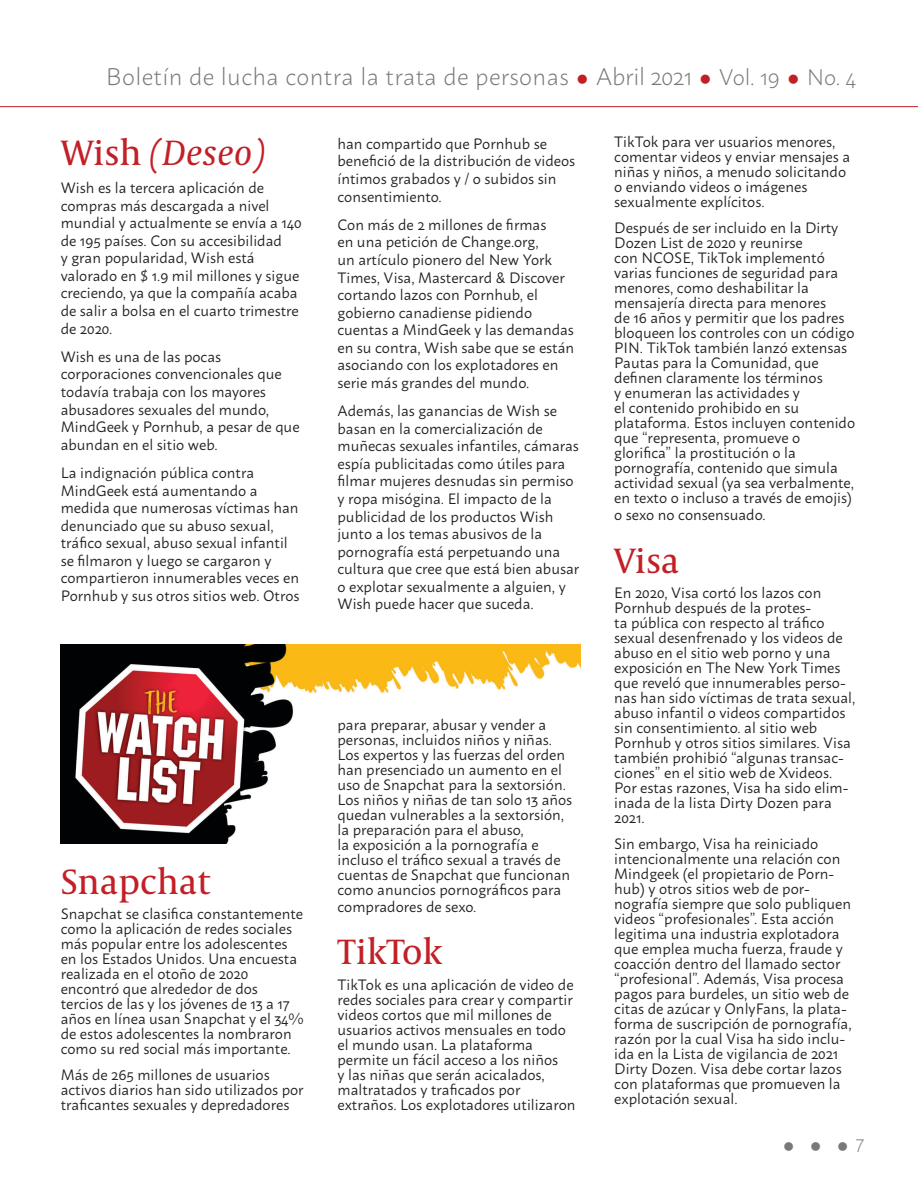
<style>
.page{position:relative;width:918px;height:1188px;background:#fff}
.page>*{position:absolute;margin:0;border:0;box-sizing:border-box;transform-origin:0 0}
.t1{font:36px "Capitolium News 2";color:#c22026}
.t2{font:italic 36px "Capitolium News 2";color:#c22026}
.t3{font:300 24px "Macho";letter-spacing:.015em;color:#77797b}
.t4{font:300 18px "Macho";color:#77797b}
.t5{font:15px/15px "Macho";color:#231f20}
.s1{color:#c22026}
.s2{font-size:22.5px}
.s3{font-style:normal}
</style>
<div class="page">
<hr style="left:0;top:106px;width:918px;height:1px;background:#c22026">
<img style="left:61px;top:645px;width:519px;height:199px">
<div style="left:338px;top:698px;width:256px;height:143px;background:#fff"></div>
<p class="t3" style="left:106px;top:56px;width:752px">Boletín de lucha contra la trata de personas <span class="s1">●</span> Abril 2021 <span class="s1">●</span> <span class="s2">Vol. 19</span> <span class="s1">●</span> <span class="s2">No. 4</span></p>
<p class="t2" style="left:61px;top:128px;width:207px"><span class="s3">Wish</span> (Deseo)</p>
<p class="t5" style="left:61px;top:178px;width:242px;line-height:17.5px">Wish es la tercera aplicación de compras más descargada a nivel mundial y actualmente se envía a 140 de 195 países. Con su accesibilidad<br>y gran popularidad, Wish está valorado en $ 1.9 mil millones y sigue creciendo, ya que la compañía acaba de salir a bolsa en el cuarto trimestre de 2020.</p>
<p class="t5" style="left:61px;top:346px;width:240px;line-height:17.5px">Wish es una de las pocas corporaciones convencionales que todavía trabaja con los mayores abusadores sexuales del mundo,<br>MindGeek y Pornhub, a pesar de que abundan en el sitio web.</p>
<p class="t5" style="left:61px;top:462px;width:240px;line-height:17.5px">La indignación pública contra MindGeek está aumentando a medida que numerosas víctimas han denunciado que su abuso sexual, tráfico sexual, abuso sexual infantil se filmaron y luego se cargaron y compartieron innumerables veces en Pornhub y sus otros sitios web. Otros</p>
<p class="t5" style="left:338px;top:133px;width:239px;line-height:17.5px">han compartido que Pornhub se benefició de la distribución de videos íntimos grabados y / o subidos sin consentimiento.</p>
<p class="t5" style="left:338px;top:214px;width:238px;line-height:17.5px">Con más de 2 millones de firmas<br>en una petición de Change.org,<br>un artículo pionero del New York<br>Times, Visa, Mastercard &amp; Discover cortando lazos con Pornhub, el gobierno canadiense pidiendo cuentas a MindGeek y las demandas en su contra, Wish sabe que se están asociando con los explotadores en serie más grandes del mundo.</p>
<p class="t5" style="left:338px;top:401px;width:243px;line-height:17.5px">Además, las ganancias de Wish se basan en la comercialización de muñecas sexuales infantiles, cámaras espía publicitadas como útiles para filmar mujeres desnudas sin permiso y ropa misógina. El impacto de la publicidad de los productos Wish junto a los temas abusivos de la pornografía está perpetuando una cultura que cree que está bien abusar o explotar sexualmente a alguien, y Wish puede hacer que suceda.</p>
<p class="t1" style="left:61px;top:856px;width:151px">Snapchat</p>
<p class="t5" style="left:61px;top:905px;width:245px">Snapchat se clasifica constantemente como la aplicación de redes sociales más popular entre los adolescentes en los Estados Unidos. Una encuesta realizada en el otoño de 2020 encontró que alrededor de dos tercios de las y los jóvenes de 13 a 17 años en línea usan Snapchat y el 34% de estos adolescentes la nombraron como su red social más importante.</p>
<p class="t5" style="left:61px;top:1066px;width:244px">Más de 265 millones de usuarios activos diarios han sido utilizados por traficantes sexuales y depredadores</p>
<p class="t5" style="left:338px;top:716px;width:236px">para preparar, abusar y vender a personas, incluidos niños y niñas.<br>Los expertos y las fuerzas del orden han presenciado un aumento en el uso de Snapchat para la sextorsión.<br>Los niños y niñas de tan solo 13 años quedan vulnerables a la sextorsión, la preparación para el abuso,<br>la exposición a la pornografía e incluso el tráfico sexual a través de cuentas de Snapchat que funcionan como anuncios pornográficos para</p>
<p class="t5" style="left:338px;top:898px;width:140px">compradores de sexo.</p>
<p class="t1" style="left:338px;top:927px;width:106px">TikTok</p>
<p class="t5" style="left:338px;top:976px;width:240px">TikTok es una aplicación de video de redes sociales para crear y compartir videos cortos que mil millones de usuarios activos mensuales en todo el mundo usan. La plataforma permite un fácil acceso a los niños<br>y las niñas que serán acicalados, maltratados y traficados por extraños. Los explotadores utilizaron</p>
<p class="t5" style="left:614px;top:133px;width:237px">TikTok para ver usuarios menores, comentar videos y enviar mensajes a niñas y niños, a menudo solicitando o enviando videos o imágenes sexualmente explícitos.</p>
<p class="t5" style="left:614px;top:219px;width:243px">Después de ser incluido en la Dirty<br>Dozen List de 2020 y reunirse<br>con NCOSE, TikTok implementó varias funciones de seguridad para menores, como deshabilitar la mensajería directa para menores<br>de 16 años y permitir que los padres bloqueen los controles con un código<br>PIN. TikTok también lanzó extensas<br>Pautas para la Comunidad, que definen claramente los términos<br>y enumeran las actividades y<br>el contenido prohibido en su plataforma. Estos incluyen contenido que “representa, promueve o glorifica” la prostitución o la pornografía, contenido que simula actividad sexual (ya sea verbalmente, en texto o incluso a través de emojis)</p>
<p class="t5" style="left:614px;top:506px;width:153px">o sexo no consensuado.</p>
<p class="t1" style="left:614px;top:535px;width:67px">Visa</p>
<p class="t5" style="left:614px;top:584px;width:243px">En 2020, Visa cortó los lazos con<br>Pornhub después de la protes-<br>ta pública con respecto al tráfico sexual desenfrenado y los videos de abuso en el sitio web porno y una exposición en The New York Times que reveló que innumerables perso&shy;nas han sido víctimas de trata sexual, abuso infantil o videos compartidos sin consentimiento. al sitio web<br>Pornhub y otros sitios similares. Visa también prohibió “algunas transac&shy;ciones” en el sitio web de Xvideos.<br>Por estas razones, Visa ha sido elim&shy;inada de la lista Dirty Dozen para<br>2021.</p>
<p class="t5" style="left:614px;top:835px;width:239px">Sin embargo, Visa ha reiniciado intencionalmente una relación con Mindgeek (el propietario de Porn&shy;hub) y otros sitios web de por&shy;nografía siempre que solo publiquen videos “profesionales”. Esta acción legitima una industria explotadora que emplea mucha fuerza, fraude y coacción dentro del llamado sector “profesional”. Además, Visa procesa pagos para burdeles, un sitio web de citas de azúcar y OnlyFans, la plata&shy;forma de suscripción de pornografía, razón por la cual Visa ha sido inclu&shy;ida en la Lista de vigilancia de 2021<br>Dirty Dozen. Visa debe cortar lazos con plataformas que promueven la explotación sexual.</p>
<p class="t4" style="left:783px;top:1130px;width:82px">●●●7</p>
</div>
